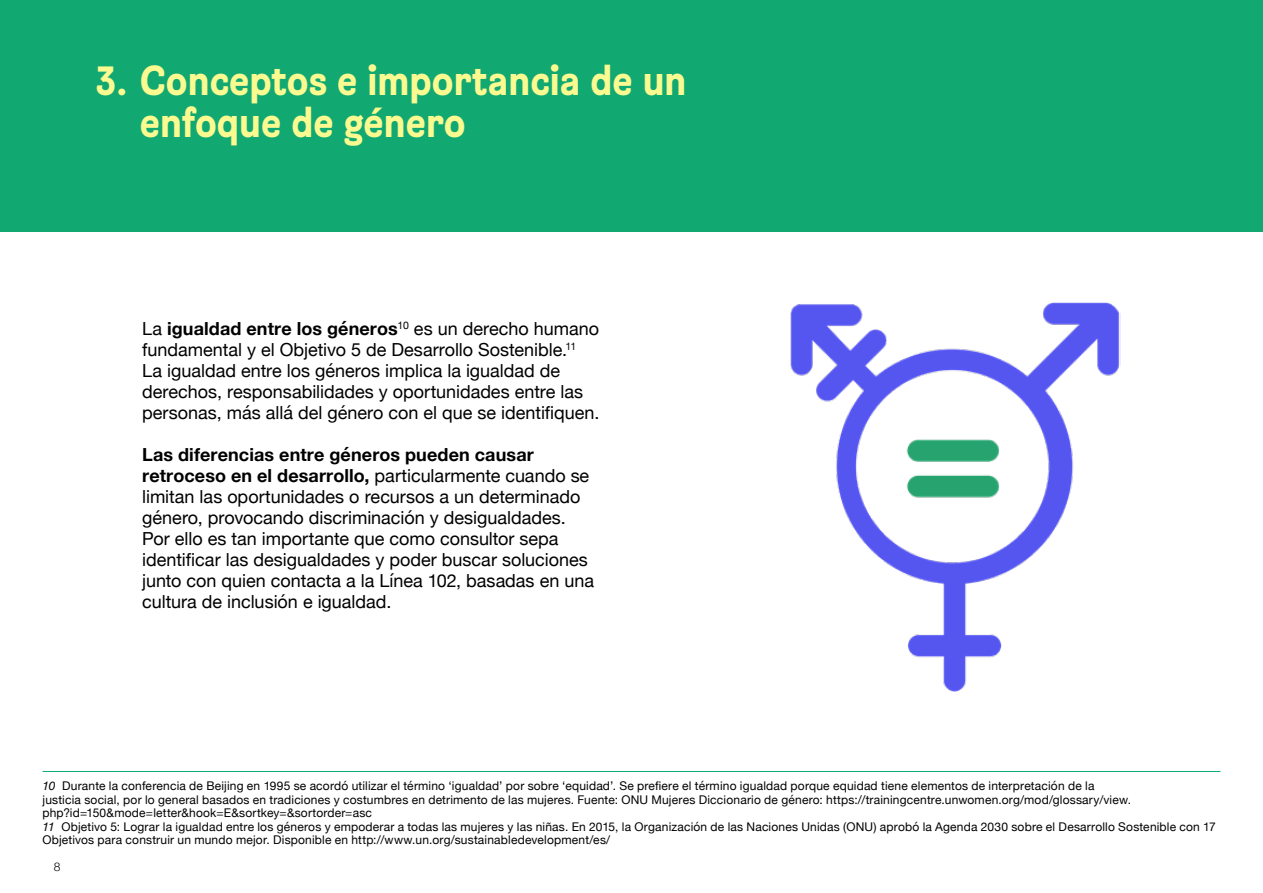
<style>
.page{position:relative;width:1263px;height:893px;background:#fff}
.page>*{position:absolute;margin:0;border:0;box-sizing:border-box;transform-origin:0 0}
.t1{font:700 42px/42px "Brezel Grotesk";color:#fafa91}
.t2{font:18px/21px "Helvetica Neue";color:#000}
.t3{font:12px/13.5px "Helvetica Neue";letter-spacing:.015em;color:#000}
.t4{font:300 12px "Helvetica Neue";color:#000}
.s1{font-weight:700}
.s2{font-style:italic}
</style>
<div class="page">
<div style="left:0;top:0;width:1263px;height:231px;background:#11a971"></div>
<hr style="left:43px;top:771px;width:1177px;height:1px;background:#0caa71">
<img style="left:790px;top:302px;width:331px;height:389px">
<h1 class="t1" style="left:140px;top:59px;width:548px;text-indent:-45px">3. Conceptos e importancia de un enfoque de género</h1>
<p class="t2" style="left:142px;top:319px;width:459px">La <span class="s1">igualdad entre los géneros</span><sup>10</sup> es un derecho humano fundamental y el Objetivo 5 de Desarrollo Sostenible.<sup>11<br></sup>La igualdad entre los géneros implica la igualdad de derechos, responsabilidades y oportunidades entre las personas, más allá del género con el que se identifiquen.</p>
<p class="t2" style="left:142px;top:446px;width:453px"><span class="s1">Las diferencias entre géneros pueden causar retroceso en el desarrollo,</span> particularmente cuando se limitan las oportunidades o recursos a un determinado género, provocando discriminación y desigualdades.<br>Por ello es tan importante que como consultor sepa identificar las desigualdades y poder buscar soluciones junto con quien contacta a la Línea 102, basadas en una cultura de inclusión e igualdad.</p>
<p class="t3" style="left:43px;top:780px;width:1175px"><span class="s2">10</span> Durante la conferencia de Beijing en 1995 se acordó utilizar el término ‘igualdad’ por sobre ‘equidad’. Se prefiere el término igualdad porque equidad tiene elementos de interpretación de la<br>justicia social, por lo general basados en tradiciones y costumbres en detrimento de las mujeres. Fuente: ONU Mujeres Diccionario de género: https://trainingcentre.unwomen.org/mod/glossary/view. php?id=150&amp;mode=letter&amp;hook=E&amp;sortkey=&amp;sortorder=asc<br><span class="s2">11</span> Objetivo 5: Lograr la igualdad entre los géneros y empoderar a todas las mujeres y las niñas. En 2015, la Organización de las Naciones Unidas (ONU) aprobó la Agenda 2030 sobre el Desarrollo Sostenible con 17<br>Objetivos para construir un mundo mejor. Disponible en http://www.un.org/sustainabledevelopment/es/</p>
<p class="t4" style="left:54px;top:857px;width:8px">8</p>
</div>
